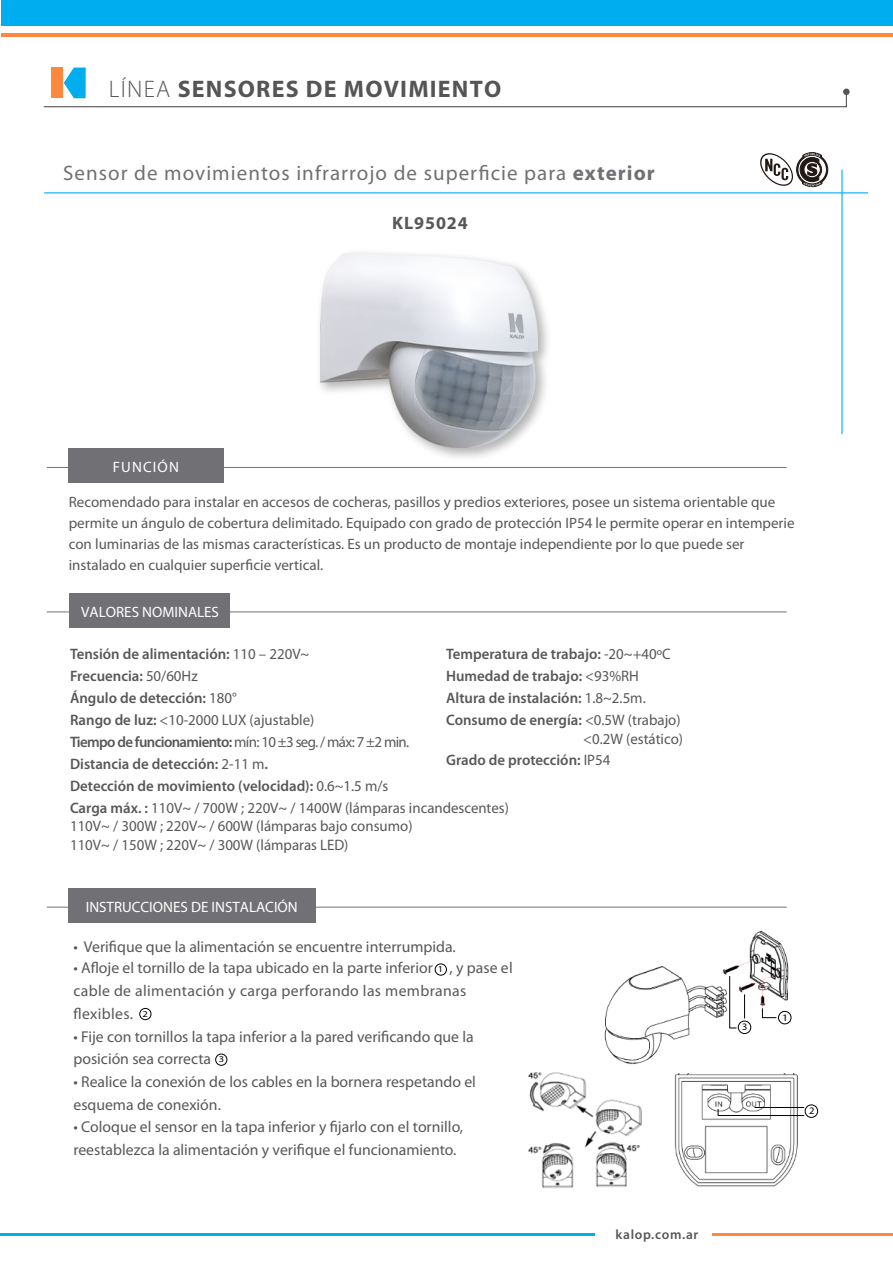
<style>
.page{position:relative;width:893px;height:1263px;background:#fff}
.page>*{position:absolute;margin:0;border:0;box-sizing:border-box;transform-origin:0 0}
.t1{font:700 24px "Myriad Pro";letter-spacing:.05em;color:#565556}
.t2{font:21px "Myriad Pro";letter-spacing:.05em;color:#717175}
.t3{font:700 18px "Myriad Pro";letter-spacing:.05em;color:#575858}
.t4{font:15.75px/22.6px "Myriad Pro";color:#575858}
.t5{font:15.75px/22.6px "Myriad Pro";letter-spacing:.02em;color:#575858}
.t6{font:600 15.15px/21.9px "Myriad Pro";color:#575858}
.t7{font:15.15px/18.6px "Myriad Pro";color:#575858}
.t8{font:15px/21px "Myriad Pro";color:#575858}
.t9{font:15px "Myriad Pro";color:#fff}
.t10{font:15px "Myriad Pro";letter-spacing:.075em;color:#fff}
.t11{font:600 13.5px "Myriad Pro";letter-spacing:.05em;color:#575758}
.t12{font:9.9px "Myriad Pro";color:#000}
.t13{font:9.9px "Myriad Pro";color:#000;scale:1.17 1}
.t14{font:9.9px "Myriad Pro";color:#000;scale:1.06 1}
.t15{font:9px "Myriad Pro";color:#000;scale:1.17 1}
.s1{font-weight:300}
.s2{font-weight:700}
.s3{font-weight:400}
.s4{font-weight:600}
</style>
<div class="page">
<svg style="left:760px;top:152px;width:68px;height:36px"></svg>
<hr style="left:44px;top:192px;width:824px;height:1px;background:#00aeef">
<hr style="left:841px;top:170px;width:2px;height:264px;background:#00aeef">
<img style="left:604px;top:930px;width:188px;height:135px">
<img style="left:674px;top:1073px;width:124px;height:114px">
<svg style="left:717px;top:1107px;width:88px;height:9px"></svg>
<svg style="left:762px;top:1007px;width:15px;height:11px"></svg>
<svg style="left:729px;top:975px;width:8px;height:54px"></svg>
<svg style="left:744px;top:994px;width:1px;height:24px"></svg>
<div style="left:738px;top:1020px;width:13px;height:14px;border:1px solid #000;border-radius:50%"></div>
<div style="left:778px;top:1011px;width:13px;height:13px;border:1px solid #000;border-radius:50%"></div>
<div style="left:805px;top:1104px;width:13px;height:14px;border:1px solid #000;border-radius:50%"></div>
<img style="left:319px;top:252px;width:229px;height:206px">
<img style="left:321px;top:253px;width:217px;height:195px">
<hr style="left:47px;top:907px;width:740px;height:1px;background:#717175">
<div style="left:69px;top:888px;width:247px;height:35px;background:#717175"></div>
<div style="left:215px;top:1053px;width:12px;height:13px;border:1px solid #000;border-radius:50%"></div>
<div style="left:435px;top:963px;width:12px;height:13px;border:1px solid #000;border-radius:50%"></div>
<div style="left:139px;top:1008px;width:12px;height:12px;border:1px solid #000;border-radius:50%"></div>
<img style="left:528px;top:1072px;width:114px;height:116px">
<hr style="left:47px;top:467px;width:740px;height:1px;background:#717175">
<div style="left:69px;top:448px;width:155px;height:35px;background:#717175"></div>
<hr style="left:47px;top:611px;width:740px;height:1px;background:#717175">
<div style="left:69px;top:593px;width:161px;height:35px;background:#717175"></div>
<div style="left:51px;top:67px;width:12px;height:31px;background:#ff873e"></div>
<div style="left:2px;top:0;width:891px;height:26px;background:#00aeef"></div>
<hr style="left:2px;top:33px;width:891px;height:4px;background:#ff873e">
<svg style="left:43px;top:68px;width:804px;height:40px"></svg>
<div style="left:843px;top:89px;width:7px;height:6px;background:#565556;border-radius:50%"></div>
<hr style="left:0;top:1233px;width:594px;height:3px;background:#00aeef">
<hr style="left:713px;top:1233px;width:180px;height:3px;background:#ff873e">
<h1 class="t1" style="left:109px;top:75px;width:394px"><span class="s1">LÍNEA</span> SENSORES DE MOVIMIENTO</h1>
<h2 class="t2" style="left:63px;top:162px;width:593px">Sensor de movimientos infrarrojo de superficie para <span class="s2">exterior</span></h2>
<p class="t3" style="left:392px;top:213px;width:77px">KL95024</p>
<p class="t10" style="left:113px;top:459px;width:68px">FUNCIÓN</p>
<p class="t8" style="left:69px;top:492px;width:727px">Recomendado para instalar en accesos de cocheras, pasillos y predios exteriores, posee un sistema orientable que permite un ángulo de cobertura delimitado. Equipado con grado de protección IP54 le permite operar en intemperie con luminarias de las mismas características. Es un producto de montaje independiente por lo que puede ser instalado en cualquier superficie vertical.</p>
<p class="t9" style="left:81px;top:604px;width:139px">VALORES NOMINALES</p>
<p class="t6" style="left:446px;top:643px;width:236px">Temperatura de trabajo: <span class="s3">-20~+40ºC </span>Humedad de trabajo: <span class="s3">&lt;93%RH </span>Altura de instalación: <span class="s3">1.8~2.5m.<br></span>Consumo de energía: <span class="s3">&lt;0.5W (trabajo)</span></p>
<p class="t7" style="left:446px;top:728px;width:238px;line-height:21.9px;text-indent:137px">&lt;0.2W (estático)<br><span class="s4">Grado de protección:</span> IP54</p>
<p class="t6" style="left:70px;top:643px;width:440px">Tensión de alimentación: <span class="s3">110 – 220V~<br></span>Frecuencia: <span class="s3">50/60Hz<br></span>Ángulo de detección: <span class="s3">180°<br></span>Rango de luz: <span class="s3">&lt;10-2000 LUX (ajustable)<br></span>Tiempo de funcionamiento: <span class="s3">mín: 10 ±3 seg. / máx: 7 ±2 min.<br></span>Distancia de detección: <span class="s3">2-11 m</span>.<br>Detección de movimiento (velocidad): <span class="s3">0.6~1.5 m/s<br></span>Carga máx. : <span class="s3">110V~ / 700W ; 220V~ / 1400W (lámparas incandescentes)</span></p>
<p class="t7" style="left:70px;top:817px;width:344px">110V~ / 300W ; 220V~ / 600W (lámparas bajo consumo)<br>110V~ / 150W ; 220V~ / 300W (lámparas LED)</p>
<p class="t9" style="left:86px;top:899px;width:214px">INSTRUCCIONES DE INSTALACIÓN</p>
<p class="t4" style="left:73px;top:936px;width:384px">• Verifique que la alimentación se encuentre interrumpida.</p>
<p class="t5" style="left:73px;top:957px;width:441px">• Afloje el tornillo de la tapa ubicado en la parte inferior , y pase el cable de alimentación y carga perforando las membranas flexibles.</p>
<p class="t4" style="left:73px;top:1025px;width:402px">• Fije con tornillos la tapa inferior a la pared verificando que la posición sea correcta</p>
<p class="t4" style="left:73px;top:1071px;width:404px">• Realice la conexión de los cables en la bornera respetando el esquema de conexión.</p>
<p class="t4" style="left:73px;top:1116px;width:391px">• Coloque el sensor en la tapa inferior y fijarlo con el tornillo, reestablezca la alimentación y verifique el funcionamiento.</p>
<p class="t15" style="left:438px;top:964px;width:6px">1</p>
<p class="t15" style="left:143px;top:1009px;width:6px">2</p>
<p class="t15" style="left:219px;top:1054px;width:6px">3</p>
<p class="t12" style="left:742px;top:1021px;width:7px">3</p>
<p class="t13" style="left:782px;top:1012px;width:7px">1</p>
<p class="t14" style="left:809px;top:1105px;width:7px">2</p>
<p class="t11" style="left:615px;top:1227px;width:84px">kalop.com.ar</p>
</div>
